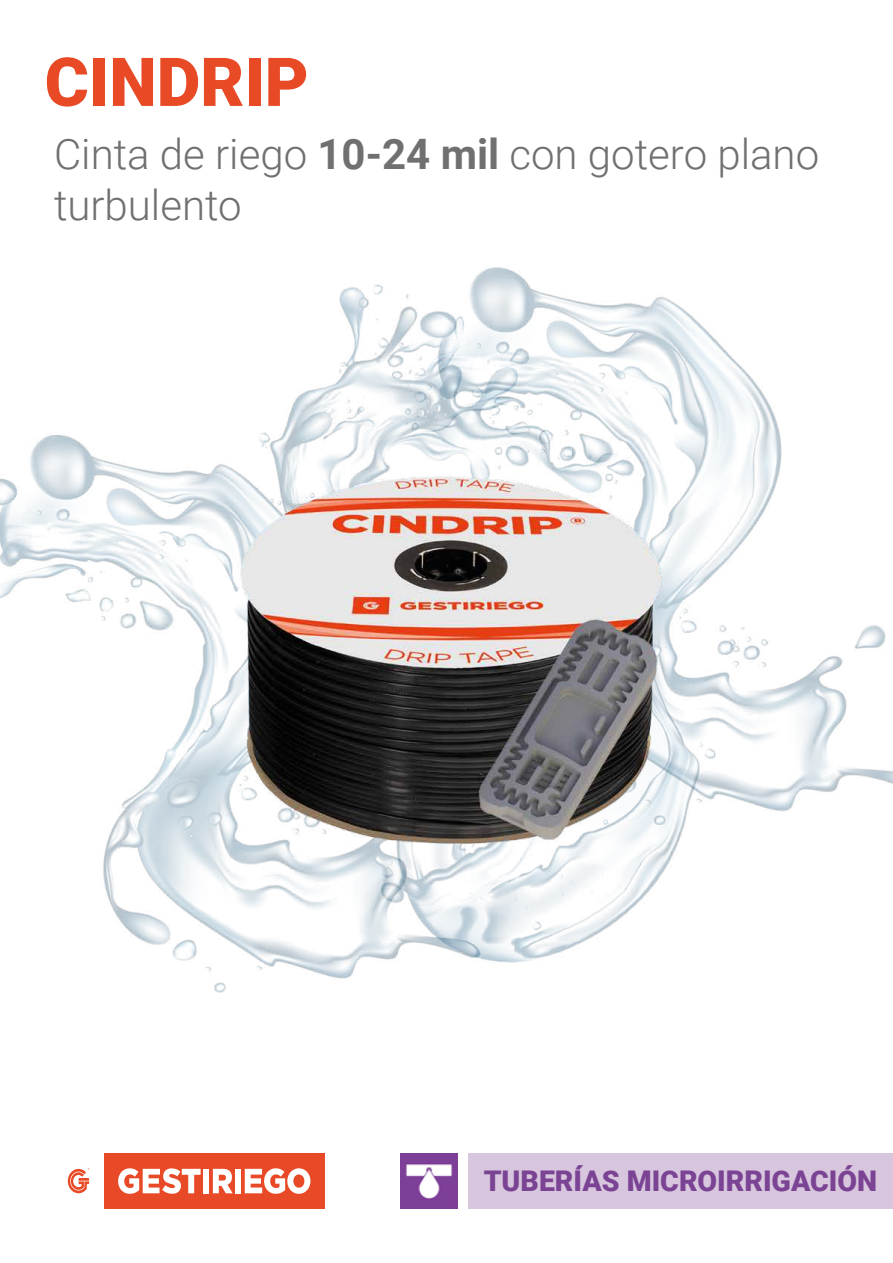
<style>
.page{position:relative;width:893px;height:1263px;background:#fff}
.page>*{position:absolute;margin:0;border:0;box-sizing:border-box;transform-origin:0 0}
.t1{font:900 67.5px "Roboto";color:#e94a26}
.t2{font:300 42px/50.4px "Roboto";color:#717070}
.t3{font:900 28.5px "Roboto";color:#7b4393}
.s1{font-weight:700}
</style>
<div class="page">
<img style="left:0;top:267px;width:893px;height:726px">
<div style="left:469px;top:1153px;width:424px;height:56px;background:#d7c6de"></div>
<div style="left:103px;top:1153px;width:221px;height:56px;background:#e84926"></div>
<svg style="left:118px;top:1168px;width:83px;height:26px"></svg>
<div style="left:203px;top:1169px;width:6px;height:24px;background:#fff"></div>
<svg style="left:213px;top:1169px;width:20px;height:24px"></svg>
<div style="left:235px;top:1169px;width:6px;height:24px;background:#fff"></div>
<svg style="left:245px;top:1168px;width:65px;height:26px"></svg>
<svg style="left:68px;top:1168px;width:21px;height:25px"></svg>
<img style="left:401px;top:1153px;width:56px;height:56px">
<h1 class="t1" style="left:45px;top:35px;width:265px">CINDRIP</h1>
<p class="t2" style="left:54px;top:128px;width:767px">Cinta de riego <span class="s1">10-24 mil</span> con gotero plano turbulento</p>
<p class="t3" style="left:484px;top:1160px;width:395px">TUBERÍAS MICROIRRIGACIÓN</p>
</div>
